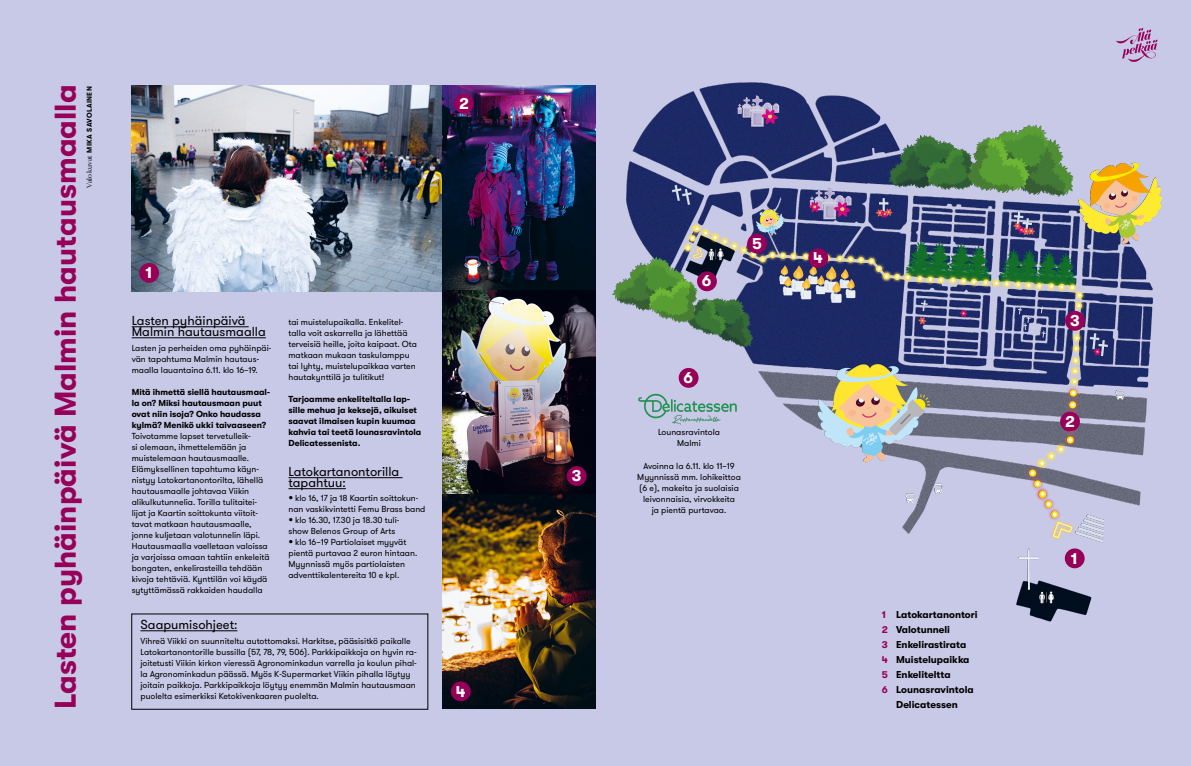
<style>
.page{position:relative;width:1191px;height:766px;background:#fff}
.page>*{position:absolute;margin:0;border:0;box-sizing:border-box;transform-origin:0 0}
.vinjetti_30_kelt{font:700 30px "GT Walsheim";color:#960058}
.kartta_numerot{font:700 16px "GT Walsheim";color:#fff}
.leipis2_eisis{font:13px/11px "GT Walsheim";color:#000}
.leipis2_eisis-2{font:700 10px/15px "GT Walsheim";color:#000;text-align:center}
.leipis2_eisis-3{font:8.7px/11px "GT Walsheim";color:#000}
.leipis2_eisis_keskit{font:8.7px/11px "GT Walsheim";color:#000;text-align:center}
.leipis2_eisis-4{font:700 8.7px/11px "GT Walsheim";color:#000}
.kirjoittaja_kuvaaja{font:700 7px "GT Walsheim";letter-spacing:.05em;color:#000}
.s1{font-family:"Domaine Display";font-weight:400}
.s2{font-weight:700}
.s3{font-size:14px}
.s4{color:#960058}
</style>
<div class="page">
<div style="left:0;top:0;width:1191px;height:765px;background:#c8c9e7"></div>
<img style="left:612px;top:82px;width:550px;height:540px">
<img style="left:1116px;top:27px;width:42px;height:35px">
<img style="left:131px;top:85px;width:311px;height:207px">
<hr style="left:132px;top:326px;width:117px;height:1px;background:#000">
<hr style="left:132px;top:337px;width:134px;height:1px;background:#000">
<hr style="left:288px;top:477px;width:114px;height:1px;background:#000">
<hr style="left:288px;top:488px;width:58px;height:1px;background:#000">
<hr style="left:140px;top:630px;width:97px;height:1px;background:#000">
<div style="left:1064px;top:548px;width:20px;height:20px;background:#960058;border-radius:50%"></div>
<div style="left:1060px;top:411px;width:20px;height:20px;background:#960058;border-radius:50%"></div>
<div style="left:1065px;top:311px;width:19px;height:19px;background:#960058;border-radius:50%"></div>
<div style="left:808px;top:248px;width:20px;height:20px;background:#960058;border-radius:50%"></div>
<div style="left:747px;top:233px;width:20px;height:20px;background:#960058;border-radius:50%"></div>
<div style="left:697px;top:271px;width:20px;height:20px;background:#960058;border-radius:50%"></div>
<div style="left:139px;top:263px;width:20px;height:20px;background:#960058;border-radius:50%"></div>
<img style="left:442px;top:85px;width:153px;height:206px">
<div style="left:454px;top:94px;width:20px;height:20px;background:#960058;border-radius:50%"></div>
<img style="left:442px;top:291px;width:153px;height:203px">
<div style="left:567px;top:466px;width:19px;height:20px;background:#960058;border-radius:50%"></div>
<img style="left:442px;top:494px;width:153px;height:214px">
<div style="left:451px;top:681px;width:20px;height:20px;background:#960058;border-radius:50%"></div>
<img style="left:638px;top:391px;width:99px;height:33px">
<div style="left:678px;top:368px;width:20px;height:19px;background:#960058;border-radius:50%"></div>
<p class="vinjetti_30_kelt" style="left:49px;top:709px;width:626px;rotate:-90deg">Lasten pyhäinpäivä Malmin hautausmaalla</p>
<p class="kirjoittaja_kuvaaja" style="left:86px;top:188px;width:103px;rotate:-90deg"><span class="s1">Valokuvat</span> MIKA SAVOLAINEN</p>
<p class="kartta_numerot" style="left:459px;top:94px;width:11px">2</p>
<p class="kartta_numerot" style="left:145px;top:263px;width:8px">1</p>
<p class="leipis2_eisis" style="left:132px;top:316px;width:136px">Lasten pyhäinpäivä<br>Malmin hautausmaalla</p>
<p class="leipis2_eisis-3" style="left:132px;top:342px;width:141px">Lasten ja perheiden oma pyhäinpäi&shy;vän tapahtuma Malmin hautaus&shy;maalla lauantaina 6.11. klo 16–19.</p>
<p class="leipis2_eisis-3" style="left:132px;top:386px;width:140px"><span class="s2">Mitä ihmettä siellä hautausmaal&shy;la on? Miksi hautausmaan puut ovat niin isoja? Onko haudassa kylmä? Menikö ukki taivaaseen?<br></span>Toivotamme lapset tervetulleik-<br>si olemaan, ihmettelemään ja muistelemaan hautausmaalle.<br>Elämyksellinen tapahtuma käyn&shy;nistyy Latokartanontorilta, lähellä hautausmaalle johtavaa Viikin alikulkutunnelia. Torilla tulitaitei&shy;lijat ja Kaartin soittokunta viitoit&shy;tavat matkaan hautausmaalle, jonne kuljetaan valotunnelin läpi.<br>Hautausmaalla vaelletaan valoissa ja varjoissa omaan tahtiin enkeleitä bongaten, enkelirasteilla tehdään kivoja tehtäviä. Kynttilän voi käydä sytyttämässä rakkaiden haudalla</p>
<p class="leipis2_eisis-3" style="left:288px;top:317px;width:130px">tai muistelupaikalla. Enkelitel&shy;talla voit askarrella ja lähettää terveisiä heille, joita kaipaat. Ota matkaan mukaan taskulamppu tai lyhty, muistelupaikkaa varten hautakynttilä ja tulitikut!</p>
<p class="leipis2_eisis-4" style="left:288px;top:393px;width:134px">Tarjoamme enkeliteltalla lap&shy;sille mehua ja keksejä, aikuiset saavat ilmaisen kupin kuumaa kahvia tai teetä lounasravintola<br>Delicatessenista.</p>
<p class="leipis2_eisis" style="left:288px;top:466px;width:112px">Latokartanontorilla tapahtuu:</p>
<p class="leipis2_eisis-3" style="left:288px;top:493px;width:139px"><span class="s3">•</span> klo 16, 17 ja 18 Kaartin soittokun&shy;nan vaskikvintetti Femu Brass band</p>
<p class="leipis2_eisis-3" style="left:288px;top:515px;width:112px"><span class="s3">•</span> klo 16.30, 17.30 ja 18.30 tuli&shy;show Belenos Group of Arts</p>
<p class="leipis2_eisis-3" style="left:288px;top:537px;width:130px"><span class="s3">•</span> klo 16–19 Partiolaiset myyvät pientä purtavaa 2 euron hintaan.<br>Myynnissä myös partiolaisten adventtikalentereita 10 e kpl.</p>
<p class="leipis2_eisis" style="left:140px;top:619px;width:98px">Saapumisohjeet:</p>
<p class="leipis2_eisis-3" style="left:140px;top:635px;width:278px">Vihreä Viikki on suunniteltu autottomaksi. Harkitse, pääsisitkö paikalle Latokartanontorille bussilla (57, 78, 79, 506). Parkkipaikkoja on hyvin ra&shy;joitetusti Viikin kirkon vieressä Agronominkadun varrella ja koulun pihal&shy;la Agronominkadun päässä. Myös K-Supermarket Viikin pihalla löytyy joitain paikkoja. Parkkipaikkoja löytyy enemmän Malmin hautausmaan puolelta esimerkiksi Ketokivenkaaren puolelta.</p>
<p class="kartta_numerot" style="left:456px;top:681px;width:11px">4</p>
<p class="kartta_numerot" style="left:572px;top:466px;width:11px">3</p>
<p class="kartta_numerot" style="left:702px;top:272px;width:11px">6</p>
<p class="kartta_numerot" style="left:752px;top:234px;width:11px">5</p>
<p class="kartta_numerot" style="left:683px;top:368px;width:11px">6</p>
<p class="leipis2_eisis_keskit" style="left:658px;top:426px;width:63px">Lounasravintola</p>
<p class="leipis2_eisis_keskit" style="left:677px;top:437px;width:25px">Malmi</p>
<p class="leipis2_eisis_keskit" style="left:643px;top:460px;width:92px">Avoinna la 6.11. klo 11–19</p>
<p class="leipis2_eisis_keskit" style="left:637px;top:471px;width:105px">Myynnissä mm. lohikeittoa (6 e), makeita ja suolaisia leivonnaisia, virvokkeita<br>ja pientä purtavaa.</p>
<p class="kartta_numerot" style="left:813px;top:249px;width:11px">4</p>
<p class="leipis2_eisis-2" style="left:882px;top:606px;width:97px"><span class="s4">1</span> Latokartanontori</p>
<p class="leipis2_eisis-2" style="left:882px;top:621px;width:70px"><span class="s4">2</span> Valotunneli</p>
<p class="leipis2_eisis-2" style="left:882px;top:636px;width:86px"><span class="s4">3</span> Enkelirastirata</p>
<p class="leipis2_eisis-2" style="left:882px;top:651px;width:89px"><span class="s4">4</span> Muistelupaikka</p>
<p class="leipis2_eisis-2" style="left:882px;top:666px;width:70px"><span class="s4">5</span> Enkeliteltta</p>
<p class="leipis2_eisis-2" style="left:882px;top:681px;width:93px"><span class="s4">6</span> Lounasravintola<br>Delicatessen</p>
<p class="kartta_numerot" style="left:1070px;top:311px;width:11px">3</p>
<p class="kartta_numerot" style="left:1065px;top:412px;width:11px">2</p>
<p class="kartta_numerot" style="left:1071px;top:549px;width:8px">1</p>
</div>
